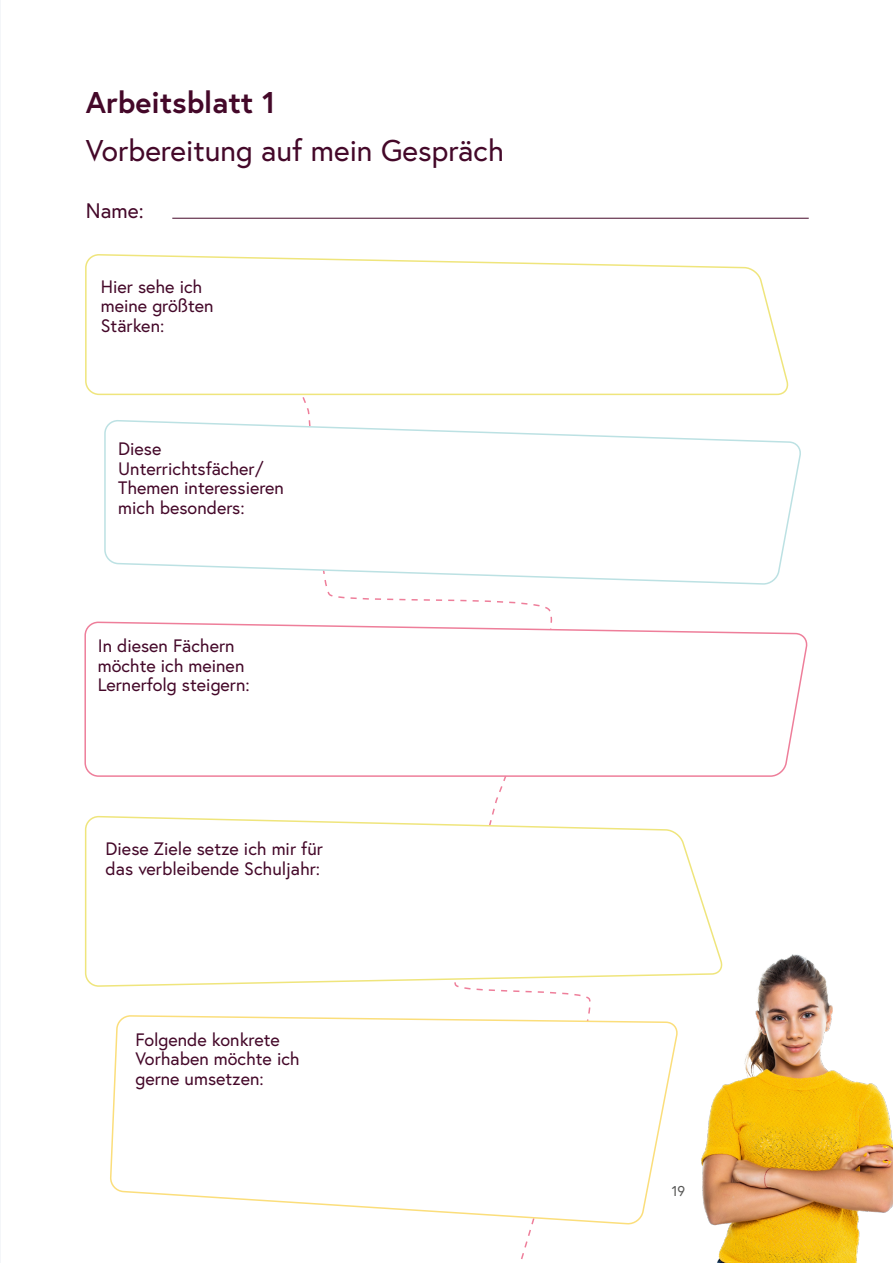
<style>
.page{position:relative;width:893px;height:1263px;background:#fff}
.page>*{position:absolute;margin:0;border:0;box-sizing:border-box;transform-origin:0 0}
._00-02-Title-Ebene2{font:30px "Europa Austria";color:#440829}
._00-02-Title-Ebene2-2{font:700 30px "Europa Austria";color:#440829}
._00-Standard-o-GL_14{font:21px "Europa Austria";color:#440829}
._00-Standard-o-GL_14-2{font:18px/19.5px "Europa Austria";color:#440829}
.t1{font:14.25px "Europa Austria";color:#575756}
</style>
<div class="page">
<img style="left:0;top:0;width:1px;height:1263px">
<svg style="left:85px;top:254px;width:704px;height:142px"></svg>
<svg style="left:104px;top:420px;width:697px;height:166px"></svg>
<svg style="left:84px;top:621px;width:724px;height:157px"></svg>
<svg style="left:84px;top:815px;width:635px;height:171px"></svg>
<svg style="left:110px;top:1015px;width:568px;height:210px"></svg>
<hr style="left:172px;top:218px;width:637px;height:1px;background:#440829">
<img style="left:695px;top:951px;width:198px;height:312px">
<p class="_00-02-Title-Ebene2-2" style="left:86px;top:82px;width:191px">Arbeitsblatt 1</p>
<p class="_00-02-Title-Ebene2" style="left:86px;top:131px;width:420px">Vorbereitung auf mein Gespräch</p>
<p class="_00-Standard-o-GL_14" style="left:86px;top:198px;width:59px">Name:</p>
<p class="_00-Standard-o-GL_14-2" style="left:101px;top:276px;width:114px">Hier sehe ich meine größten<br>Stärken:</p>
<p class="_00-Standard-o-GL_14-2" style="left:118px;top:439px;width:167px">Diese<br>Unterrichtsfächer/<br>Themen interessieren mich besonders:</p>
<p class="_00-Standard-o-GL_14-2" style="left:98px;top:636px;width:154px">In diesen Fächern möchte ich meinen<br>Lernerfolg steigern:</p>
<p class="_00-Standard-o-GL_14-2" style="left:106px;top:839px;width:219px">Diese Ziele setze ich mir für das verbleibende Schuljahr:</p>
<p class="_00-Standard-o-GL_14-2" style="left:135px;top:1029px;width:166px">Folgende konkrete<br>Vorhaben möchte ich gerne umsetzen:</p>
<p class="t1" style="left:672px;top:1181px;width:15px">19</p>
</div>
